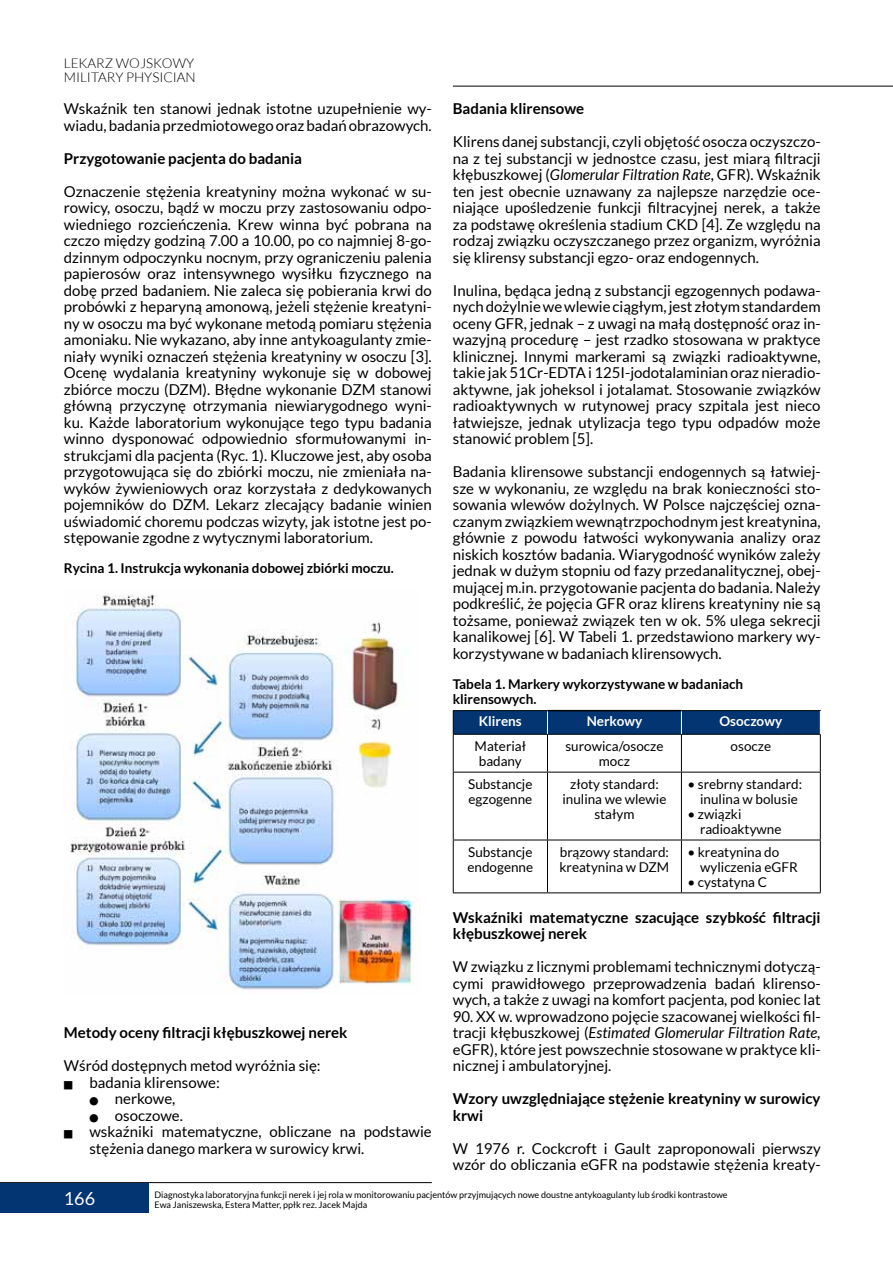
<style>
.page{position:relative;width:893px;height:1263px;background:#fff}
.page>*{position:absolute;margin:0;border:0;box-sizing:border-box;transform-origin:0 0}
.t1{font:18px "Lato";color:#fff}
.t2{font:15px/16.5px "Lato";color:#000;text-align:justify}
.t3{font:700 15px/16.5px "Lato";color:#000}
.t4{font:13.5px/15px "Lato";color:#000}
.t5{font:700 13.5px/15px "Lato";color:#000}
.t6{font:300 13.5px/13.5px "Lato";color:#000}
.t7{font:700 13.5px "Lato";color:#fff}
.t8{font:9px "Lato";color:#000}
.s1{font-style:italic}
</style>
<div class="page">
<hr style="left:0;top:1182px;width:432px;height:1px;background:#000">
<hr style="left:453px;top:86px;width:440px;height:1px;background:#000">
<div style="left:0;top:1183px;width:149px;height:30px;background:#033572"></div>
<img style="left:70px;top:594px;width:347px;height:396px">
<hr style="left:453px;top:734px;width:94px;height:1px;background:#000">
<hr style="left:547px;top:734px;width:134px;height:1px;background:#000">
<hr style="left:681px;top:734px;width:140px;height:1px;background:#000">
<hr style="left:453px;top:772px;width:94px;height:1px;background:#000">
<hr style="left:547px;top:772px;width:134px;height:1px;background:#000">
<hr style="left:681px;top:772px;width:140px;height:1px;background:#000">
<hr style="left:453px;top:840px;width:94px;height:1px;background:#000">
<hr style="left:547px;top:840px;width:134px;height:1px;background:#000">
<hr style="left:681px;top:840px;width:140px;height:1px;background:#000">
<hr style="left:453px;top:892px;width:94px;height:1px;background:#000">
<hr style="left:547px;top:892px;width:134px;height:1px;background:#000">
<hr style="left:681px;top:892px;width:140px;height:1px;background:#000">
<hr style="left:453px;top:735px;width:1px;height:37px;background:#000">
<hr style="left:453px;top:772px;width:1px;height:68px;background:#000">
<hr style="left:453px;top:840px;width:1px;height:52px;background:#000">
<hr style="left:547px;top:735px;width:1px;height:37px;background:#000">
<hr style="left:681px;top:735px;width:1px;height:37px;background:#000">
<hr style="left:820px;top:735px;width:1px;height:37px;background:#000">
<hr style="left:547px;top:772px;width:1px;height:68px;background:#000">
<hr style="left:681px;top:772px;width:1px;height:68px;background:#000">
<hr style="left:820px;top:772px;width:1px;height:68px;background:#000">
<hr style="left:547px;top:840px;width:1px;height:52px;background:#000">
<hr style="left:681px;top:840px;width:1px;height:52px;background:#000">
<hr style="left:820px;top:840px;width:1px;height:52px;background:#000">
<hr style="left:453px;top:710px;width:94px;height:1px;background:#000">
<hr style="left:681px;top:710px;width:140px;height:1px;background:#000">
<hr style="left:547px;top:710px;width:134px;height:1px;background:#000">
<svg style="left:453px;top:711px;width:368px;height:23px;background:#053670"></svg>
<p class="t6" style="left:64px;top:57px;width:132px">LEKARZ WOJSKOWY<br>MILITARY</p>
<p class="t6" style="left:126px;top:70px;width:71px">PHYSICIAN</p>
<p class="t2" style="left:64px;top:101px;width:369px">Wskaźnik ten stanowi jednak istotne uzupełnienie wy&shy;wiadu, badania przedmiotowego oraz badań obrazowych.</p>
<p class="t3" style="left:64px;top:150px;width:240px">Przygotowanie pacjenta do badania</p>
<p class="t2" style="left:64px;top:183px;width:369px">Oznaczenie stężenia kreatyniny można wykonać w su&shy;rowicy, osoczu, bądź w moczu przy zastosowaniu odpo&shy;wiedniego rozcieńczenia. Krew winna być pobrana na czczo między godziną 7.00 a 10.00, po co najmniej 8-go&shy;dzinnym odpoczynku nocnym, przy ograniczeniu palenia papierosów oraz intensywnego wysiłku fizycznego na dobę przed badaniem. Nie zaleca się pobierania krwi do probówki z heparyną amonową, jeżeli stężenie kreatyni&shy;ny w osoczu ma być wykonane metodą pomiaru stężenia amoniaku. Nie wykazano, aby inne antykoagulanty zmie&shy;niały wyniki oznaczeń stężenia kreatyniny w osoczu [3].<br>Ocenę wydalania kreatyniny wykonuje się w dobowej zbiórce moczu (DZM). Błędne wykonanie DZM stanowi główną przyczynę otrzymania niewiarygodnego wyni&shy;ku. Każde laboratorium wykonujące tego typu badania winno dysponować odpowiednio sformułowanymi in&shy;strukcjami dla pacjenta (Ryc. 1). Kluczowe jest, aby osoba przygotowująca się do zbiórki moczu, nie zmieniała na&shy;wyków żywieniowych oraz korzystała z dedykowanych pojemników do DZM. Lekarz zlecający badanie winien uświadomić choremu podczas wizyty, jak istotne jest po&shy;stępowanie zgodne z wytycznymi laboratorium.</p>
<p class="t5" style="left:64px;top:561px;width:331px">Rycina 1. I nstrukcja wykonania dobowej zbiórki moczu.</p>
<p class="t3" style="left:64px;top:1024px;width:285px">Metody oceny filtracji kłębuszkowej nerek</p>
<p class="t2" style="left:64px;top:1058px;width:258px">Wśród dostępnych metod wyróżnia się:</p>
<p class="t2" style="left:89px;top:1074px;width:132px">badania klirensowe:</p>
<p class="t2" style="left:115px;top:1091px;width:62px">nerkowe,</p>
<p class="t2" style="left:115px;top:1107px;width:69px">osoczowe.</p>
<p class="t2" style="left:89px;top:1124px;width:344px">wskaźniki matematyczne, obliczane na podstawie</p>
<p class="t2" style="left:89px;top:1140px;width:276px">stężenia danego markera w surowicy krwi.</p>
<p class="t3" style="left:453px;top:100px;width:133px">Badania klirensowe</p>
<p class="t2" style="left:453px;top:134px;width:369px">Klirens danej substancji, czyli objętość osocza oczyszczo&shy;na z tej substancji w jednostce czasu, jest miarą filtracji kłębuszkowej (<span class="s1">Glomerular Filtration Rate</span>, GFR). Wskaźnik ten jest obecnie uznawany za najlepsze narzędzie oce&shy;niające upośledzenie funkcji filtracyjnej nerek, a także za podstawę określenia stadium CKD [4]. Ze względu na rodzaj związku oczyszczanego przez organizm, wyróżnia się klirensy substancji egzo- oraz endogennych.</p>
<p class="t2" style="left:453px;top:282px;width:369px">Inulina, będąca jedną z substancji egzogennych podawa&shy;nych dożylnie we wlewie ciągłym, jest złotym standardem oceny GFR, jednak – z uwagi na małą dostępność oraz in&shy;wazyjną procedurę – jest rzadko stosowana w praktyce klinicznej. Innymi markerami są związki radioaktywne, takie jak 51Cr-EDTA i 125I-jodotalaminian oraz nieradio&shy;aktywne, jak joheksol i jotalamat. Stosowanie związków radioaktywnych w rutynowej pracy szpitala jest nieco łatwiejsze, jednak utylizacja tego typu odpadów może stanowić problem [5].</p>
<p class="t2" style="left:453px;top:464px;width:369px">Badania klirensowe substancji endogennych są łatwiej&shy;sze w wykonaniu, ze względu na brak konieczności sto&shy;sowania wlewów dożylnych. W Polsce najczęściej ozna&shy;czanym związkiem wewnątrzpochodnym jest kreatynina, głównie z powodu łatwości wykonywania analizy oraz niskich kosztów badania. Wiarygodność wyników zależy jednak w dużym stopniu od fazy przedanalitycznej, obej&shy;mującej m.in. przygotowanie pacjenta do badania. Należy podkreślić, że pojęcia GFR oraz klirens kreatyniny nie są tożsame, ponieważ związek ten w ok. 5% ulega sekrecji kanalikowej [6]. W Tabeli 1. przedstawiono markery wy&shy;korzystywane w badaniach klirensowych.</p>
<p class="t5" style="left:453px;top:676px;width:292px">Tabela 1. Markery wykorzystywane w badaniach klirensowych.</p>
<p class="t7" style="left:479px;top:713px;width:45px">Klirens</p>
<p class="t7" style="left:587px;top:713px;width:57px">Nerkowy</p>
<p class="t7" style="left:719px;top:713px;width:64px">Osoczowy</p>
<p class="t4" style="left:475px;top:739px;width:53px;text-align:center">Materiał badany</p>
<p class="t4" style="left:565px;top:739px;width:99px;text-align:center">surowica/osocze mocz</p>
<p class="t4" style="left:731px;top:739px;width:42px">osocze</p>
<p class="t4" style="left:468px;top:776px;width:66px">Substancje egzogenne</p>
<p class="t4" style="left:562px;top:776px;width:106px;text-align:center">złoty standard: inulina we wlewie stałym</p>
<p class="t4" style="left:700px;top:776px;width:103px;text-indent:-13px">• srebrny standard: inulina w bolusie</p>
<p class="t4" style="left:700px;top:806px;width:83px;text-indent:-13px">• związki radioaktywne</p>
<p class="t4" style="left:467px;top:844px;width:67px">Substancje endogenne</p>
<p class="t4" style="left:560px;top:844px;width:111px">brązowy standard: kreatynina w DZM</p>
<p class="t4" style="left:700px;top:844px;width:99px;text-indent:-13px">• kreatynina do wyliczenia eGFR</p>
<p class="t4" style="left:687px;top:874px;width:81px">• cystatyna C</p>
<p class="t3" style="left:453px;top:909px;width:369px">Wskaźniki matematyczne szacujące szybkość filtracji kłębuszkowej nerek</p>
<p class="t2" style="left:453px;top:959px;width:369px">W związku z licznymi problemami technicznymi dotyczą&shy;cymi prawidłowego przeprowadzenia badań klirenso&shy;wych, a także z uwagi na komfort pacjenta, pod koniec lat</p>
<p class="t2" style="left:453px;top:1008px;width:369px">90. XX w. wprowadzono pojęcie szacowanej wielkości fil&shy;tracji kłębuszkowej (<span class="s1">Estimated Glomerular Filtration Rate, </span>eGFR), które jest powszechnie stosowane w praktyce kli&shy;nicznej i ambulatoryjnej.</p>
<p class="t3" style="left:453px;top:1090px;width:369px">Wzory uwzględniające stężenie kreatyniny w surowicy krwi</p>
<p class="t2" style="left:453px;top:1140px;width:369px">W 1976 r. Cockcroft i Gault zaproponowali pierwszy wzór do obliczania eGFR na podstawie stężenia kreaty-</p>
<p class="t1" style="left:64px;top:1189px;width:33px">166</p>
<p class="t8" style="left:154px;top:1190px;width:575px">Diagnostyka laboratoryjna funkcji nerek i jej rola w monitorowaniu pacjentów przyjmujących nowe doustne antykoagulanty lub środki kontrastowe</p>
<p class="t8" style="left:154px;top:1200px;width:214px">Ewa Janiszewska, Estera Matter, ppłk rez. Jacek Majda</p>
</div>
